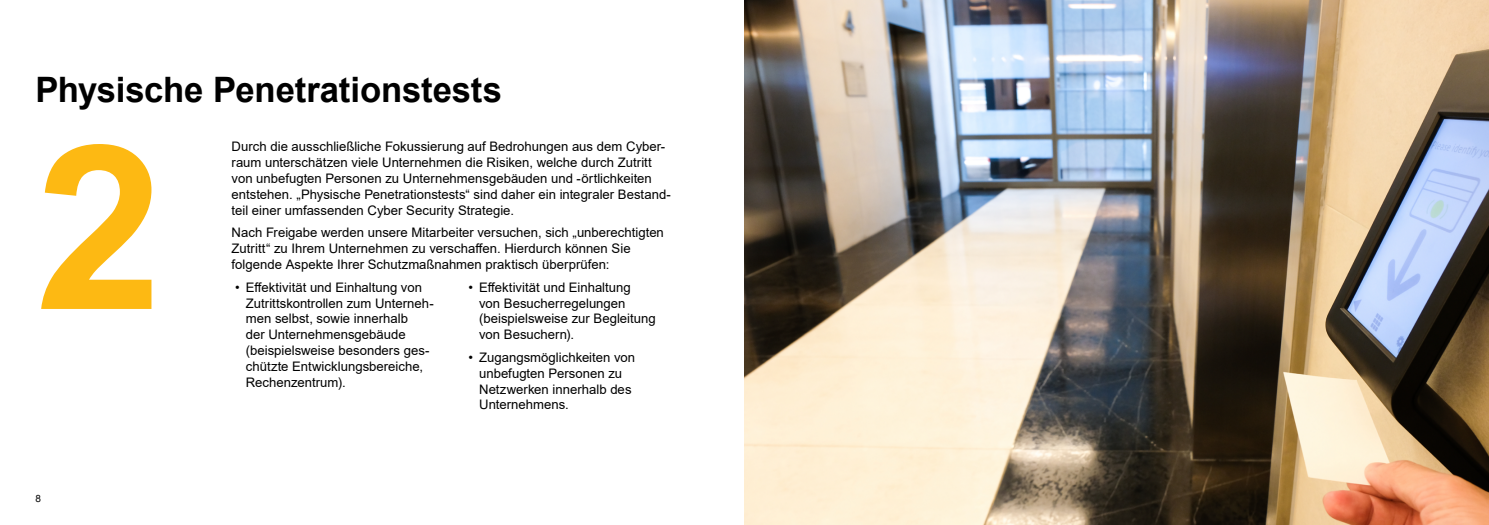
<style>
.page{position:relative;width:1489px;height:525px;background:#fff}
.page>*{position:absolute;margin:0;border:0;box-sizing:border-box;transform-origin:0 0}
.t1{font:700 229.25px "Arial";color:#fdb913}
.t2{font:700 35px "Arial";letter-spacing:-.005em;color:#000}
.t3{font:13.12px/15.8px "Arial";color:#000}
.t4{font:10px "Arial";color:#000}
</style>
<div class="page">
<img style="left:744px;top:0;width:744px;height:524px">
<h2 class="t2" style="left:35px;top:65px;width:468px">Physische Penetrationstests</h2>
<p class="t3" style="left:231px;top:139px;width:441px">Durch die ausschließliche Fokussierung auf Bedrohungen aus dem Cyber&shy;raum unterschätzen viele Unternehmen die Risiken, welche durch Zutritt von unbefugten Personen zu Unternehmensgebäuden und -örtlichkeiten entstehen. „Physische Penetrationstests“ sind daher ein integraler Bestand&shy;teil einer umfassenden Cyber Security Strategie.</p>
<p class="t3" style="left:231px;top:225px;width:434px">Nach Freigabe werden unsere Mitarbeiter versuchen, sich „unberechtigten<br>Zutritt“ zu Ihrem Unternehmen zu verschaffen. Hierdurch können Sie folgende Aspekte Ihrer Schutzmaßnahmen praktisch überprüfen:</p>
<h1 class="t1" style="left:35px;top:67px;width:129px">2</h1>
<p class="t3" style="left:246px;top:279px;width:189px;text-indent:-11px">• Effektivität und Einhaltung von<br>Zutrittskontrollen zum Unterneh&shy;men selbst, sowie innerhalb<br>der Unternehmensgebäude (beispielsweise besonders ges&shy;chützte Entwicklungsbereiche,<br>Rechenzentrum).</p>
<p class="t3" style="left:479px;top:279px;width:178px;text-indent:-11px">• Effektivität und Einhaltung<br>von Besucherregelungen (beispielsweise zur Begleitung von Besuchern).</p>
<p class="t3" style="left:479px;top:349px;width:157px;text-indent:-11px">• Zugangsmöglichkeiten von unbefugten Personen zu<br>Netzwerken innerhalb des<br>Unternehmens.</p>
<p class="t4" style="left:35px;top:491px;width:7px">8</p>
</div>
